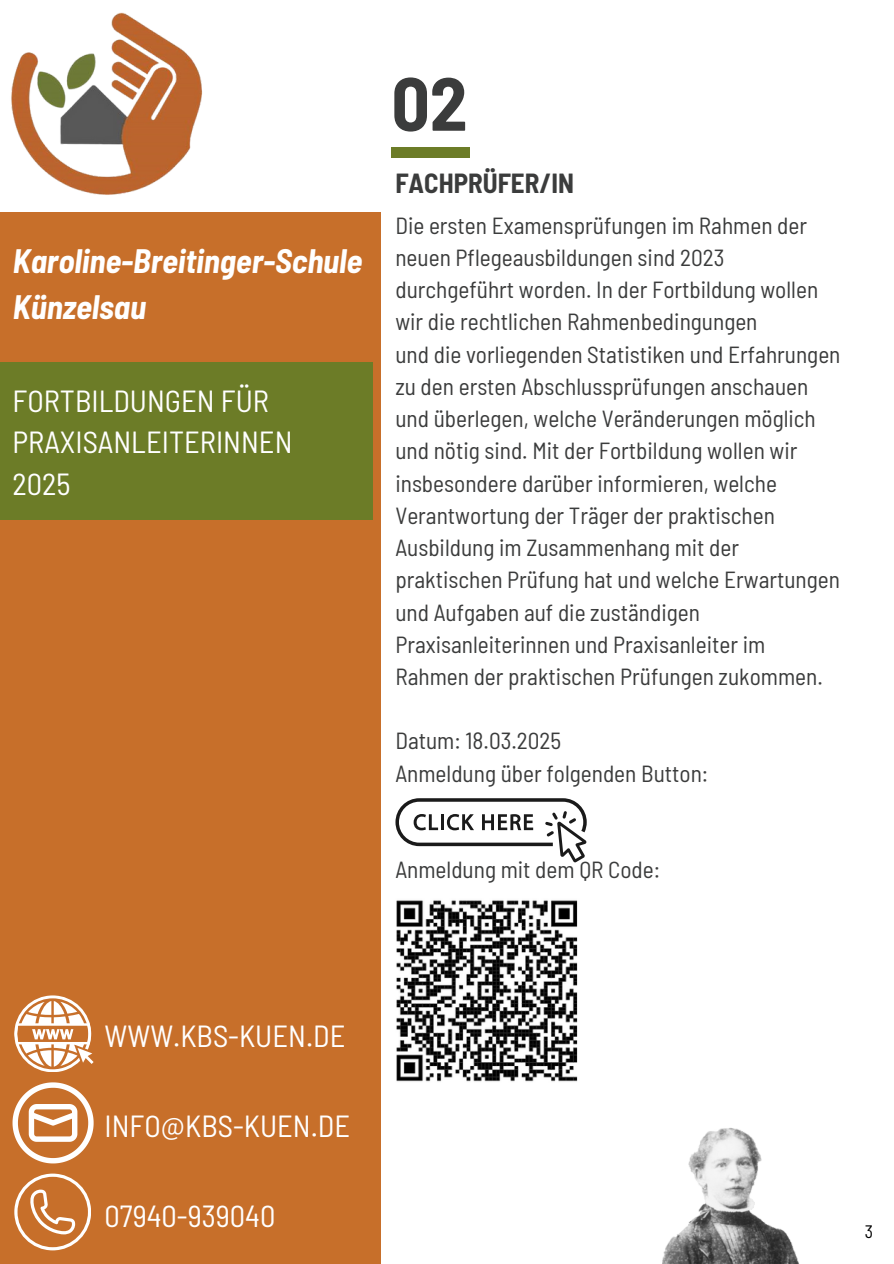
<style>
.page{position:relative;width:894px;height:1264px;background:#fff}
.page>*{position:absolute;margin:0;border:0;box-sizing:border-box;transform-origin:0 0}
.t1{font:700 semi-condensed 75px "Barlow";color:#3b3c3c}
.t2{font:italic 700 semi-condensed 33.15px/46.2px "Barlow";color:#fff}
.t3{font:semi-condensed 30.45px/41.8px "Barlow";color:#fff}
.t4{font:700 semi-condensed 27px "Barlow";color:#3b3c3c}
.t5{font:semi-condensed 23.25px/32.2px "Barlow";color:#3b3c3c}
.t6{font:semi-condensed 18px "Barlow";color:#000}
</style>
<div class="page">
<div style="left:0;top:212px;width:380px;height:1051px;background:#c76f2a"></div>
<div style="left:391px;top:147px;width:78px;height:10px;background:#6c7c27"></div>
<div style="left:0;top:362px;width:372px;height:158px;background:#6c7c27"></div>
<svg style="left:14px;top:1173px;width:77px;height:77px"></svg>
<svg style="left:14px;top:995px;width:79px;height:76px"></svg>
<img style="left:662px;top:1128px;width:137px;height:135px">
<svg style="left:13px;top:1082px;width:81px;height:81px"></svg>
<img style="left:11px;top:12px;width:192px;height:183px">
<svg style="left:395px;top:798px;width:191px;height:64px"></svg>
<img style="left:396px;top:900px;width:182px;height:182px">
<p class="t2" style="left:13px;top:237px;width:351px">Karoline-Breitinger-Schule<br>Künzelsau</p>
<h2 class="t3" style="left:13px;top:378px;width:281px">FORTBILDUNGEN FÜR<br>PRAXISANLEITERINNEN<br>2025</h2>
<p class="t1" style="left:391px;top:56px;width:77px">02</p>
<p class="t4" style="left:395px;top:166px;width:180px">FACHPRÜFER/IN</p>
<p class="t5" style="left:395px;top:208px;width:413px">Die ersten Examensprüfungen im Rahmen der neuen Pflegeausbildungen sind 2023</p>
<h3 class="t5" style="left:395px;top:273px;width:424px">durchgeführt worden. In der Fortbildung wollen wir die rechtlichen Rahmenbedingungen</h3>
<h1 class="t5" style="left:395px;top:337px;width:446px">und die vorliegenden Statistiken und Erfahrungen zu den ersten Abschlussprüfungen anschauen und überlegen, welche Veränderungen möglich und nötig sind. Mit der Fortbildung wollen wir insbesondere darüber informieren, welche Verantwortung der Träger der praktischen Ausbildung im Zusammenhang mit der praktischen Prüfung hat und welche Erwartungen und Aufgaben auf die zuständigen</h1>
<p class="t5" style="left:395px;top:627px;width:429px">Praxisanleiterinnen und Praxisanleiter im<br>Rahmen der praktischen Prüfungen zukommen.</p>
<p class="t5" style="left:395px;top:724px;width:167px">Datum: 18.03.2025</p>
<p class="t5" style="left:395px;top:756px;width:314px">Anmeldung über folgenden Button:</p>
<h1 class="t5" style="left:395px;top:853px;width:266px">Anmeldung mit dem QR Code:</h1>
<p class="t3" style="left:105px;top:1013px;width:242px">WWW.KBS-KUEN.DE</p>
<p class="t3" style="left:105px;top:1103px;width:247px">INFO@KBS-KUEN.DE</p>
<p class="t3" style="left:105px;top:1193px;width:172px">07940-939040</p>
<p class="t6" style="left:864px;top:1220px;width:10px">3</p>
</div>
